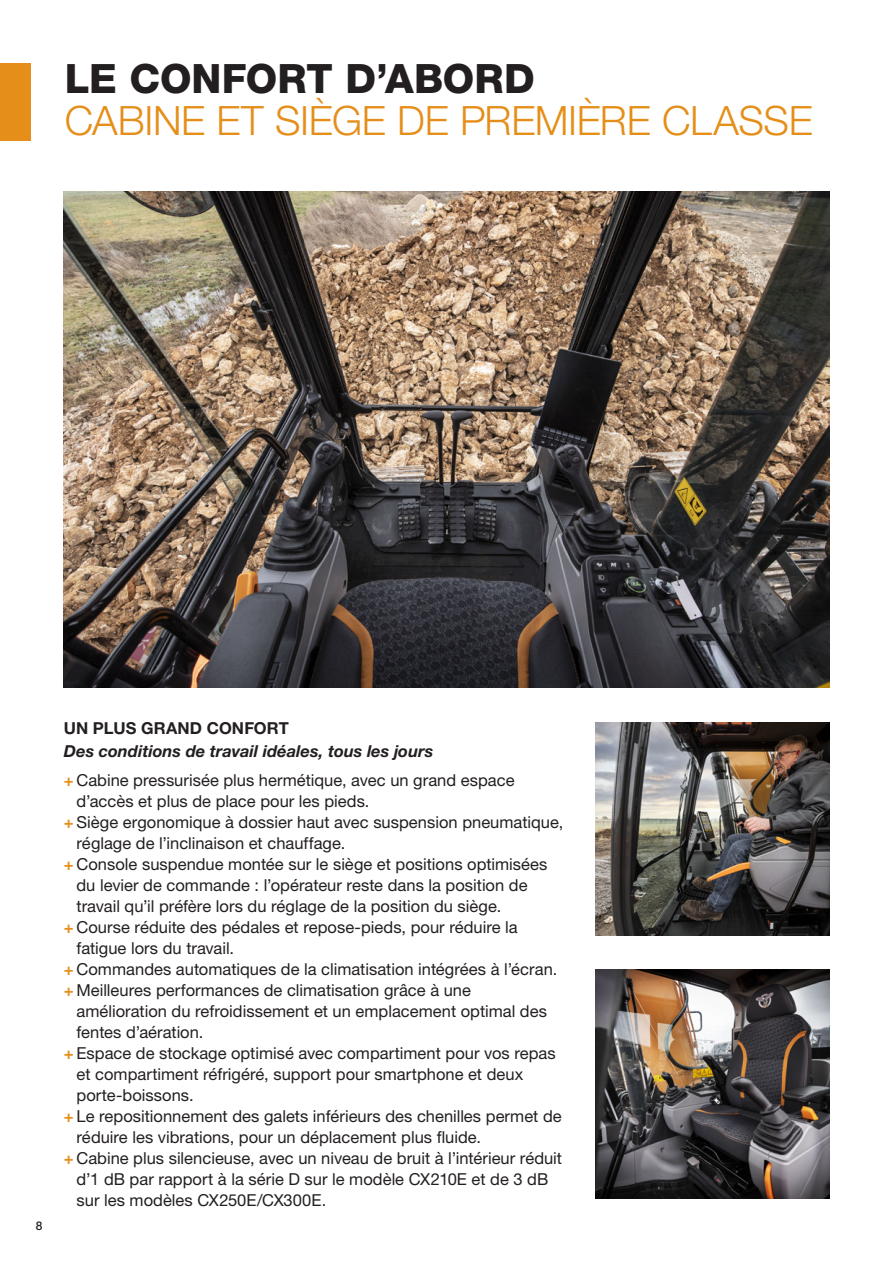
<style>
.page{position:relative;width:893px;height:1263px;background:#fff}
.page>*{position:absolute;margin:0;border:0;box-sizing:border-box;transform-origin:0 0}
.TITOLO_1{font:300 40.5px "Helvetica Neue LT Pro";letter-spacing:-.01em;color:#e58e19}
.TITOLO_1-2{font:800 40.5px "Helvetica Neue LT Pro";color:#231f20}
.t1{font:16.5px/21px "Helvetica Neue LT Pro";color:#231f20}
.TITOLETTI{font:italic 700 16.5px/22.5px "Helvetica Neue LT Pro";color:#231f20}
.t2{font:500 12px "Helvetica Neue LT Pro";color:#231f20}
.s1{font-style:normal}
.s2{font-weight:700;color:#e58e19}
</style>
<div class="page">
<img style="left:64px;top:191px;width:765px;height:496px">
<img style="left:595px;top:723px;width:234px;height:212px">
<img style="left:595px;top:969px;width:234px;height:229px">
<div style="left:0;top:64px;width:31px;height:77px;background:#e58e19"></div>
<p class="TITOLO_1-2" style="left:65px;top:54px;width:471px">LE CONFORT D’ABORD</p>
<p class="TITOLO_1" style="left:65px;top:96px;width:749px">CABINE ET SIÈGE DE PREMIÈRE CLASSE</p>
<p class="t2" style="left:36px;top:1218px;width:8px">8</p>
<p class="TITOLETTI" style="left:64px;top:717px;width:371px"><span class="s1">UN PLUS GRAND CONFORT<br></span>Des conditions de travail idéales, tous les jours</p>
<p class="t1" style="left:77px;top:770px;width:439px;text-indent:-13px"><span class="s2">+</span> Cabine pressurisée plus hermétique, avec un grand espace d’accès et plus de place pour les pieds.</p>
<p class="t1" style="left:77px;top:812px;width:488px;text-indent:-13px"><span class="s2">+</span> Siège ergonomique à dossier haut avec suspension pneumatique, réglage de l’inclinaison et chauffage.</p>
<p class="t1" style="left:77px;top:854px;width:472px;text-indent:-13px"><span class="s2">+</span> Console suspendue montée sur le siège et positions optimisées du levier de commande : l’opérateur reste dans la position de travail qu’il préfère lors du réglage de la position du siège.</p>
<p class="t1" style="left:77px;top:917px;width:443px;text-indent:-13px"><span class="s2">+</span> Course réduite des pédales et repose-pieds, pour réduire la fatigue lors du travail.</p>
<p class="t1" style="left:64px;top:959px;width:495px"><span class="s2">+</span> Commandes automatiques de la climatisation intégrées à l’écran.</p>
<p class="t1" style="left:77px;top:980px;width:472px;text-indent:-13px"><span class="s2">+</span> Meilleures performances de climatisation grâce à une amélioration du refroidissement et un emplacement optimal des fentes d’aération.</p>
<p class="t1" style="left:77px;top:1043px;width:481px;text-indent:-13px"><span class="s2">+</span> Espace de stockage optimisé avec compartiment pour vos repas et compartiment réfrigéré, support pour smartphone et deux porte-boissons.</p>
<p class="t1" style="left:77px;top:1106px;width:487px;text-indent:-13px"><span class="s2">+</span> Le repositionnement des galets inférieurs des chenilles permet de réduire les vibrations, pour un déplacement plus fluide.</p>
<p class="t1" style="left:77px;top:1148px;width:487px;text-indent:-13px"><span class="s2">+</span> Cabine plus silencieuse, avec un niveau de bruit à l’intérieur réduit d’1 dB par rapport à la série D sur le modèle CX210E et de 3 dB sur les modèles CX250E/CX300E.</p>
</div>
